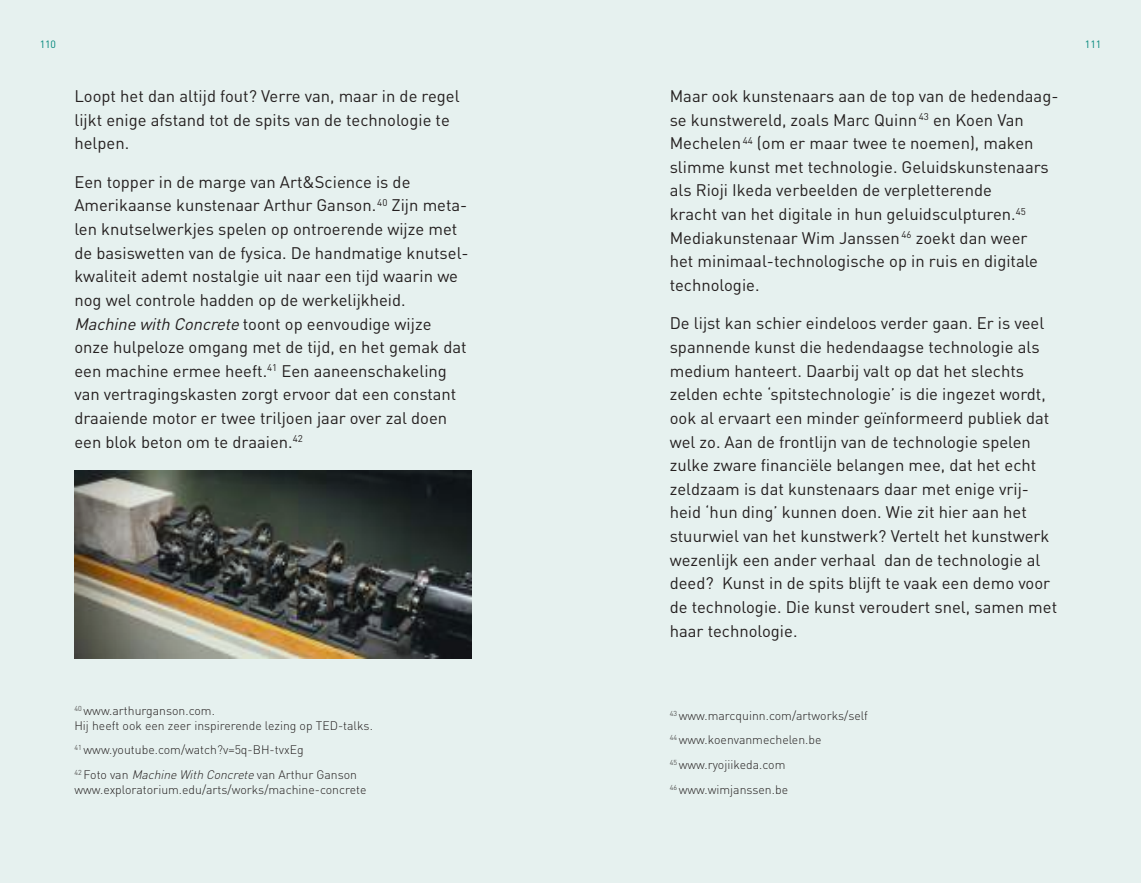
<style>
.page{position:relative;width:1141px;height:883px;background:#e6f1ef}
.page>*{position:absolute;margin:0;border:0;box-sizing:border-box;transform-origin:0 0}
.t1{font:16.62px/23.6px "DIN Pro";color:#241f1f}
.t2{font:300 12.25px/24.7px "DIN Pro";color:#241f1f}
.t3{font:10.5px "DIN Pro";color:#00867a}
.s1{font-style:italic}
</style>
<div class="page">
<img style="left:74px;top:471px;width:397px;height:187px">
<p class="t3" style="left:40px;top:37px;width:18px">110</p>
<p class="t3" style="left:1085px;top:37px;width:18px">111</p>
<p class="t1" style="left:74px;top:83px;width:387px">Loopt het dan altijd fout? Verre van, maar in de regel lijkt enige afstand tot de spits van de technologie te helpen.</p>
<p class="t1" style="left:74px;top:169px;width:396px">Een topper in de marge van Art&amp;Science is de Amerikaanse kunstenaar Arthur Ganson.<sup>40</sup> Zijn meta&shy;len knutselwerkjes spelen op ontroerende wijze met de basiswetten van de fysica. De handmatige knutsel&shy;kwaliteit ademt nostalgie uit naar een tijd waarin we nog wel controle hadden op de werkelijkheid.<br><span class="s1">Machinewith Concrete</span>toont op eenvoudige wijze onze hulpeloze omgang met de tijd, en het gemak dat een machine ermee heeft.<sup>41</sup> Een aaneenschakeling van vertragingskasten zorgt ervoor dat een constant draaiende motor er twee triljoen jaar over zal doen een blok beton om te draaien.<sup>42</sup></p>
<p class="t2" style="left:74px;top:703px;width:300px;line-height:14.7px"><sup>40</sup> www.arthurganson.com.<br>Hij heeft ook een zeer inspirerende lezing op TED-talks.</p>
<p class="t2" style="left:74px;top:737px;width:284px"><sup>41</sup> www.youtube.com/watch?v=5q-BH-tvxEg<br><sup>42</sup> Foto van <span class="s1">MachineWith Concrete</span>van Arthur Ganson</p>
<p class="t2" style="left:74px;top:776px;width:294px">www.exploratorium.edu/arts/works/machine-concrete</p>
<p class="t1" style="left:670px;top:83px;width:390px">Maar ook kunstenaars aan de top van de hedendaag&shy;se kunstwereld, zoals Marc Quinn <sup>43</sup> en Koen Van Mechelen <sup>44</sup> (om er maar twee te noemen), maken slimme kunst met technologie. Geluidskunstenaars als Rioji Ikeda verbeelden de verpletterende<br>kracht van het digitale in hun geluidsculpturen.<sup>45<br></sup>Mediakunstenaar Wim Janssen <sup>46</sup> zoekt dan weer<br>het minimaal-technologische op in ruis en digitale technologie.</p>
<p class="t1" style="left:670px;top:311px;width:389px">De lijst kan schier eindeloos verder gaan. Er is veel spannende kunst die hedendaagse technologie als medium hanteert. Daarbij valt op dat het slechts zelden echte ‘spitstechnologie’ is die ingezet wordt, ook al ervaart een minder geïnformeerd publiek dat wel zo. Aan de frontlijn van de technologie spelen zulke zware financiële belangen mee, dat het echt zeldzaam is dat kunstenaars daar met enige vrij&shy;heid ‘hun ding’ kunnen doen. Wie zit hier aan het stuurwiel van het kunstwerk? Vertelt het kunstwerk wezenlijk een ander verhaal dan de technologie al deed? Kunst in de spits blijft te vaak een demo voor de technologie. Die kunst veroudert snel, samen met haar technologie.</p>
<p class="t2" style="left:670px;top:703px;width:200px"><sup>43</sup> www.marcquinn.com/artworks/self<br><sup>44</sup> www.koenvanmechelen.be<br><sup>45</sup> www.ryojiikeda.com<br><sup>46</sup> www.wimjanssen.be</p>
</div>
